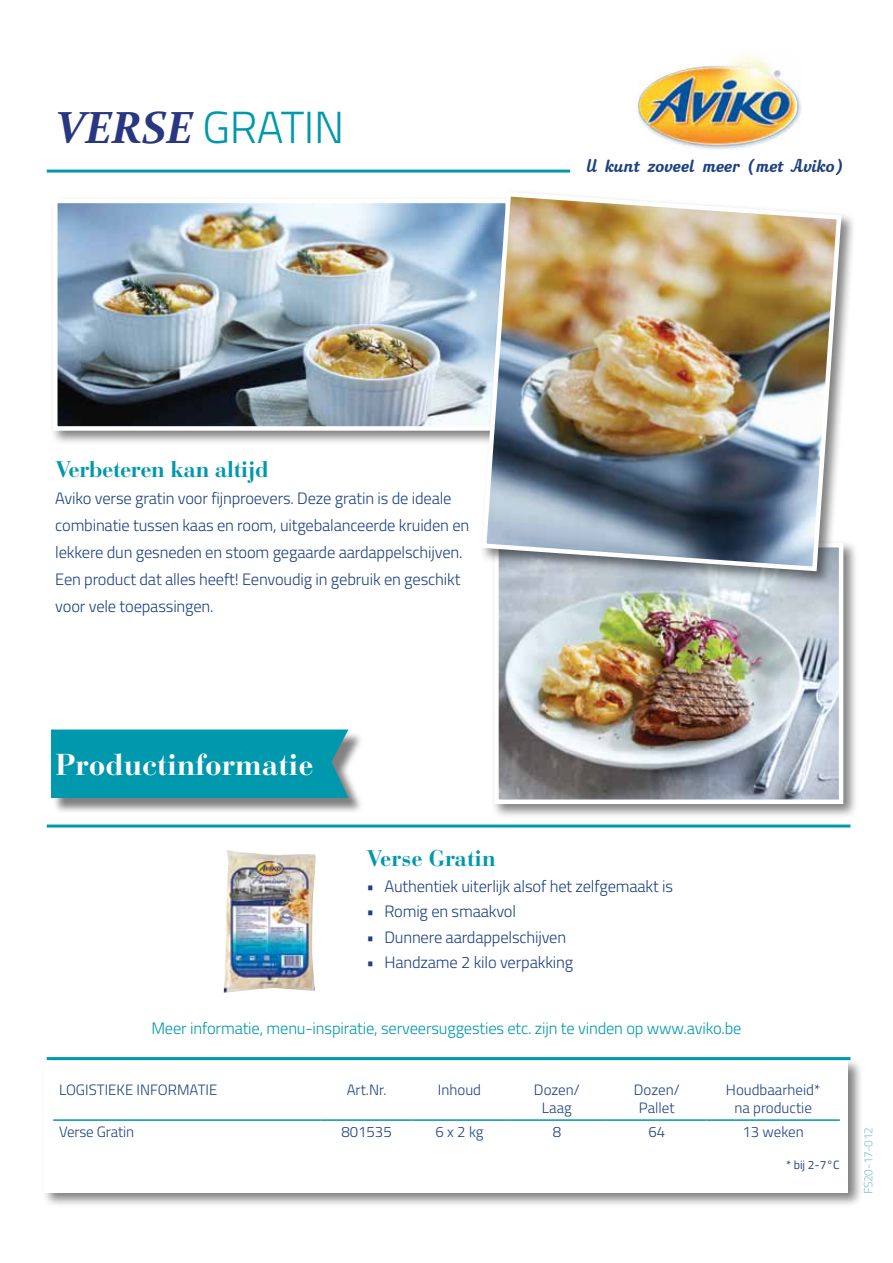
<style>
.page{position:relative;width:893px;height:1263px;background:#fff}
.page>*{position:absolute;margin:0;border:0;box-sizing:border-box;transform-origin:0 0}
.t1{font:300 45px "Titillium";letter-spacing:-.01em;color:#0098ac}
.t2{font:700 30px "Bauer Bodoni Std";color:#fff}
.t3{font:700 22.5px "Bauer Bodoni Std";letter-spacing:-.02em;color:#0098ac}
.t4{font:700 22.5px "Bauer Bodoni Std";color:#0098ac}
.t5{font:21px "softipenscript";color:#1e4181}
.t6{font:300 16.5px/27px "Titillium";letter-spacing:-.01em;color:#1e4181}
.t7{font:300 16.5px "Titillium";letter-spacing:-.01em;color:#0098ac}
.t8{font:300 15px/18px "Titillium";color:#1e4181;text-align:center}
.t9{font:300 12px "Titillium";letter-spacing:-.03em;color:#82c1cf}
.t10{font:12px "Titillium";color:#1e4181}
.s1{font-family:"Constantia";font-weight:700;font-style:italic;color:#293781}
</style>
<div class="page">
<img style="left:637px;top:55px;width:164px;height:95px">
<hr style="left:47px;top:170px;width:523px;height:3px;background:#0098ac">
<hr style="left:47px;top:824px;width:803px;height:3px;background:#0098ac">
<div style="left:50px;top:196px;width:484px;height:250px;background:#000;opacity:.5"></div>
<img style="left:58px;top:204px;width:421px;height:222px">
<div style="left:53px;top:199px;width:466px;height:232px;border:4px solid #fff"></div>
<div style="left:42px;top:1058px;width:822px;height:150px;background:#000;opacity:.5"></div>
<div style="left:45px;top:1061px;width:803px;height:131px;background:#fff"></div>
<hr style="left:53px;top:1119px;width:268px;height:2px;background:#0098ac">
<hr style="left:321px;top:1119px;width:91px;height:2px;background:#0098ac">
<hr style="left:412px;top:1119px;width:95px;height:2px;background:#0098ac">
<hr style="left:507px;top:1119px;width:100px;height:2px;background:#0098ac">
<hr style="left:607px;top:1119px;width:99px;height:2px;background:#0098ac">
<hr style="left:706px;top:1119px;width:134px;height:2px;background:#0098ac">
<img style="left:223px;top:850px;width:93px;height:143px">
<div style="left:491px;top:540px;width:367px;height:279px;background:#000;opacity:.5"></div>
<img style="left:499px;top:586px;width:339px;height:213px">
<div style="left:494px;top:543px;width:349px;height:261px;border:4px solid #fff"></div>
<div style="left:479px;top:189px;width:377px;height:397px;background:#000;opacity:.5"></div>
<img style="left:479px;top:189px;width:365px;height:385px">
<div style="left:53px;top:731px;width:311px;height:83px;background:#000;opacity:.5"></div>
<div style="left:51px;top:729px;width:297px;height:69px;background:#0098ac"></div>
<hr style="left:47px;top:1057px;width:803px;height:3px;background:#0098ac">
<h1 class="t1" style="left:55px;top:95px;width:291px"><span class="s1">VERSE</span> GRATIN</h1>
<p class="t5" style="left:587px;top:154px;width:258px">U kunt zoveel meer (met Aviko)</p>
<h3 class="t3" style="left:55px;top:456px;width:215px">Verbeteren kan altijd</h3>
<p class="t6" style="left:55px;top:484px;width:416px">Aviko verse gratin voor fijnproevers. Deze gratin is de ideale combinatie tussen kaas en room, uitgebalanceerde kruiden en lekkere dun gesneden en stoom gegaarde aardappelschijven.<br>Een product dat alles heeft! Eenvoudig in gebruik en geschikt voor vele toepassingen.</p>
<h2 class="t2" style="left:56px;top:746px;width:259px">Productinformatie</h2>
<h3 class="t4" style="left:366px;top:845px;width:131px">Verse Gratin</h3>
<p class="t6" style="left:366px;top:872px;width:308px">• Authentiek uiterlijk alsof het zelfgemaakt is</p>
<p class="t6" style="left:366px;top:897px;width:151px">• Romig en smaakvol</p>
<p class="t6" style="left:366px;top:923px;width:201px">• Dunnere aardappelschijven</p>
<p class="t6" style="left:366px;top:948px;width:208px">• Handzame 2 kilo verpakking</p>
<p class="t7" style="left:151px;top:1016px;width:592px">Meer informatie, menu-inspiratie, serveersuggesties etc. zijn te vinden op www.aviko.be</p>
<p class="t8" style="left:59px;top:1080px;width:160px">LOGISTIEKE INFORMATIE</p>
<p class="t8" style="left:347px;top:1080px;width:41px">Art.Nr.</p>
<p class="t8" style="left:438px;top:1080px;width:45px">Inhoud</p>
<p class="t8" style="left:534px;top:1080px;width:47px">Dozen/<br>Laag</p>
<p class="t8" style="left:634px;top:1080px;width:47px">Dozen/<br>Pallet</p>
<p class="t8" style="left:726px;top:1080px;width:96px">Houdbaarheid* na productie</p>
<p class="t8" style="left:59px;top:1122px;width:77px">Verse Gratin</p>
<p class="t8" style="left:341px;top:1122px;width:52px">801535</p>
<p class="t8" style="left:436px;top:1122px;width:49px">6 x 2 kg</p>
<p class="t8" style="left:553px;top:1122px;width:10px">8</p>
<p class="t8" style="left:648px;top:1122px;width:18px">64</p>
<p class="t8" style="left:742px;top:1122px;width:63px">13 weken</p>
<p class="t10" style="left:786px;top:1156px;width:55px">* bij 2-7°C</p>
<p class="t9" style="left:859px;top:1194px;width:68px;rotate:-90deg">FS20-17-012</p>
</div>
